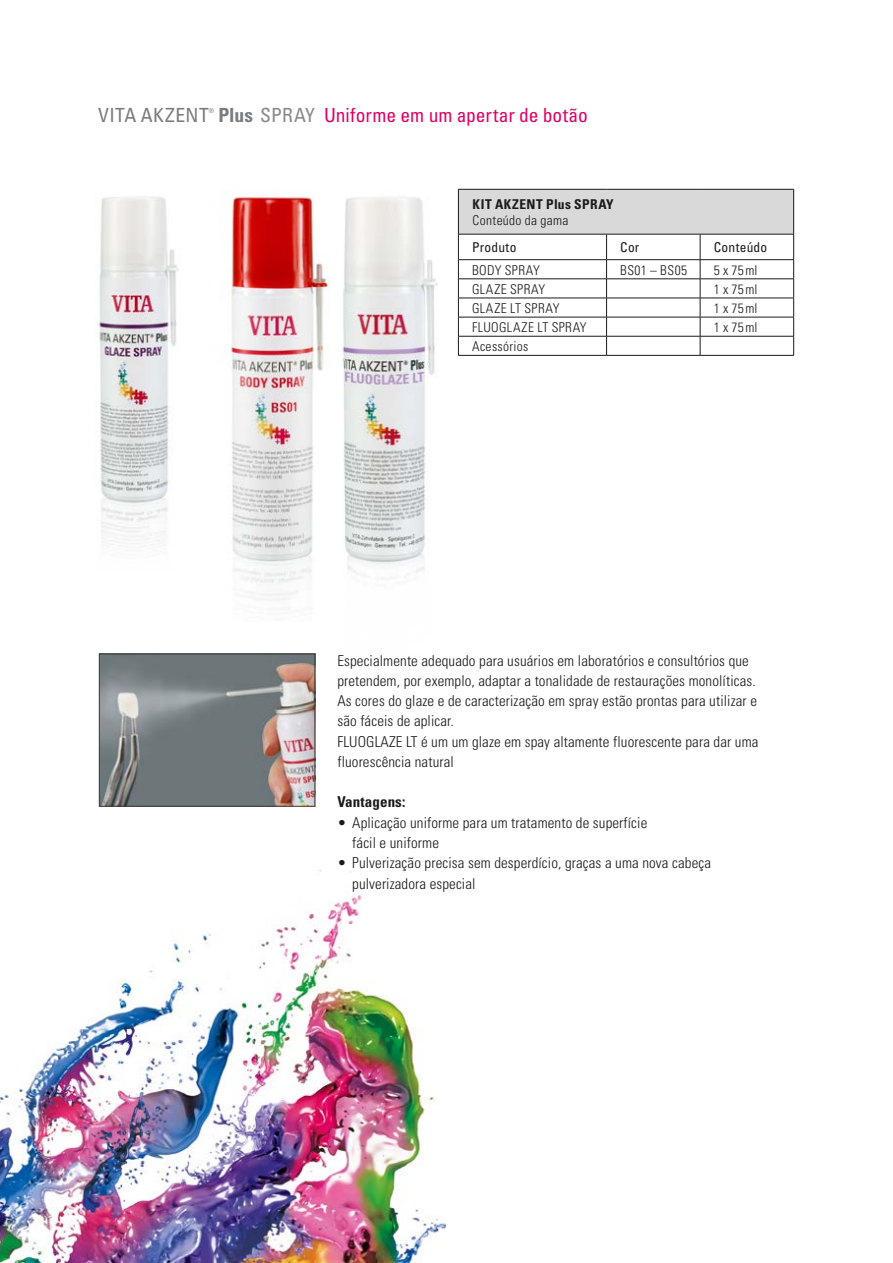
<style>
.page{position:relative;width:893px;height:1263px;background:#fff}
.page>*{position:absolute;margin:0;border:0;box-sizing:border-box;transform-origin:0 0}
.t1{font:condensed 19.5px "Univers LT";color:#dd0064}
.t2{font:condensed 19.5px "Univers LT";letter-spacing:.025em;color:#777c7f}
.t3{font:condensed 19.5px "Univers LT";letter-spacing:.01em;color:#858a8d}
.t4{font:300 condensed 15px/20.2px "Univers LT";letter-spacing:.01em;color:#1a1a1a}
.t5{font:700 condensed 15px "Univers LT";letter-spacing:.01em;color:#1a1a1a}
.t6{font:300 condensed 13.5px "Univers LT";letter-spacing:.025em;color:#1a1a1a}
.t7{font:700 condensed 13.5px "Univers LT";letter-spacing:.035em;color:#1a1a1a}
.t8{font:condensed 13.5px "Univers LT";letter-spacing:.02em;color:#1a1a1a}
.t9{font:condensed 6.6px "Univers LT";color:#777c7f}
.s1{font-weight:700;color:#777c7f}
</style>
<div class="page">
<img style="left:98px;top:196px;width:81px;height:351px">
<img style="left:0;top:870px;width:446px;height:393px">
<img style="left:220px;top:197px;width:110px;height:403px">
<img style="left:101px;top:656px;width:212px;height:148px">
<div style="left:99px;top:654px;width:216px;height:152px;border:1px solid #3b3b3a"></div>
<img style="left:342px;top:197px;width:96px;height:381px">
<div style="left:458px;top:189px;width:336px;height:45px;background:#d9d9d9"></div>
<hr style="left:458px;top:189px;width:149px;height:1px;background:#1a1a1a">
<hr style="left:458px;top:189px;width:1px;height:45px;background:#1a1a1a">
<hr style="left:607px;top:189px;width:93px;height:1px;background:#1a1a1a">
<hr style="left:700px;top:189px;width:94px;height:1px;background:#1a1a1a">
<hr style="left:793px;top:189px;width:1px;height:45px;background:#1a1a1a">
<hr style="left:458px;top:234px;width:149px;height:1px;background:#1a1a1a">
<hr style="left:607px;top:234px;width:93px;height:1px;background:#1a1a1a">
<hr style="left:700px;top:234px;width:94px;height:1px;background:#1a1a1a">
<hr style="left:458px;top:259px;width:149px;height:1px;background:#1a1a1a">
<hr style="left:607px;top:259px;width:93px;height:1px;background:#1a1a1a">
<hr style="left:700px;top:259px;width:94px;height:1px;background:#1a1a1a">
<hr style="left:458px;top:279px;width:149px;height:1px;background:#1a1a1a">
<hr style="left:607px;top:279px;width:93px;height:1px;background:#1a1a1a">
<hr style="left:700px;top:279px;width:94px;height:1px;background:#1a1a1a">
<hr style="left:458px;top:298px;width:149px;height:1px;background:#1a1a1a">
<hr style="left:607px;top:298px;width:93px;height:1px;background:#1a1a1a">
<hr style="left:700px;top:298px;width:94px;height:1px;background:#1a1a1a">
<hr style="left:458px;top:317px;width:149px;height:1px;background:#1a1a1a">
<hr style="left:607px;top:317px;width:93px;height:1px;background:#1a1a1a">
<hr style="left:700px;top:317px;width:94px;height:1px;background:#1a1a1a">
<hr style="left:458px;top:336px;width:149px;height:1px;background:#1a1a1a">
<svg style="left:458px;top:234px;width:1px;height:121px"></svg>
<hr style="left:607px;top:336px;width:93px;height:1px;background:#1a1a1a">
<svg style="left:606px;top:234px;width:1px;height:121px"></svg>
<hr style="left:700px;top:336px;width:94px;height:1px;background:#1a1a1a">
<svg style="left:700px;top:234px;width:1px;height:121px"></svg>
<svg style="left:793px;top:234px;width:1px;height:121px"></svg>
<hr style="left:458px;top:355px;width:149px;height:1px;background:#1a1a1a">
<hr style="left:607px;top:355px;width:93px;height:1px;background:#1a1a1a">
<hr style="left:700px;top:355px;width:94px;height:1px;background:#1a1a1a">
<h1 class="t2" style="left:98px;top:103px;width:112px">VITA AKZENT</h1>
<p class="t9" style="left:209px;top:106px;width:7px">®</p>
<h1 class="t3" style="left:218px;top:103px;width:98px"><span class="s1">Plus</span> SPRAY</h1>
<h1 class="t1" style="left:324px;top:103px;width:265px">Uniforme em um apertar de botão</h1>
<p class="t7" style="left:473px;top:196px;width:143px">KIT AKZENT Plus SPRAY</p>
<p class="t6" style="left:473px;top:212px;width:97px">Conteúdo da gama</p>
<p class="t8" style="left:472px;top:239px;width:46px">Produto</p>
<p class="t8" style="left:620px;top:239px;width:21px">Cor</p>
<p class="t8" style="left:714px;top:239px;width:55px">Conteúdo</p>
<p class="t6" style="left:472px;top:262px;width:69px">BODY SPRAY</p>
<p class="t6" style="left:620px;top:262px;width:69px">BS01 – BS05</p>
<p class="t6" style="left:714px;top:262px;width:45px">5 x 75ml</p>
<p class="t6" style="left:472px;top:281px;width:75px">GLAZE SPRAY</p>
<p class="t6" style="left:714px;top:281px;width:45px">1 x 75ml</p>
<p class="t6" style="left:472px;top:300px;width:89px">GLAZE LT SPRAY</p>
<p class="t6" style="left:714px;top:300px;width:45px">1 x 75ml</p>
<p class="t6" style="left:472px;top:319px;width:116px">FLUOGLAZE LT SPRAY</p>
<p class="t6" style="left:714px;top:319px;width:45px">1 x 75ml</p>
<p class="t6" style="left:472px;top:338px;width:58px">Acessórios</p>
<p class="t4" style="left:337px;top:650px;width:423px">Especialmente adequado para usuários em laboratórios e consultórios que pretendem, por exemplo, adaptar a tonalidade de restaurações monolíticas.<br>As cores do glaze e de caracterização em spray estão prontas para utilizar e são fáceis de aplicar.<br>FLUOGLAZE LT é um um glaze em spay altamente fluorescente para dar uma fluorescência natural</p>
<p class="t5" style="left:337px;top:793px;width:70px">Vantagens:</p>
<p class="t4" style="left:352px;top:812px;width:297px;text-indent:-15px">• Aplicação uniforme para um tratamento de superfície fácil e uniforme</p>
<p class="t4" style="left:352px;top:853px;width:360px;text-indent:-15px">• Pulverização precisa sem desperdício, graças a uma nova cabeça pulverizadora especial</p>
</div>
